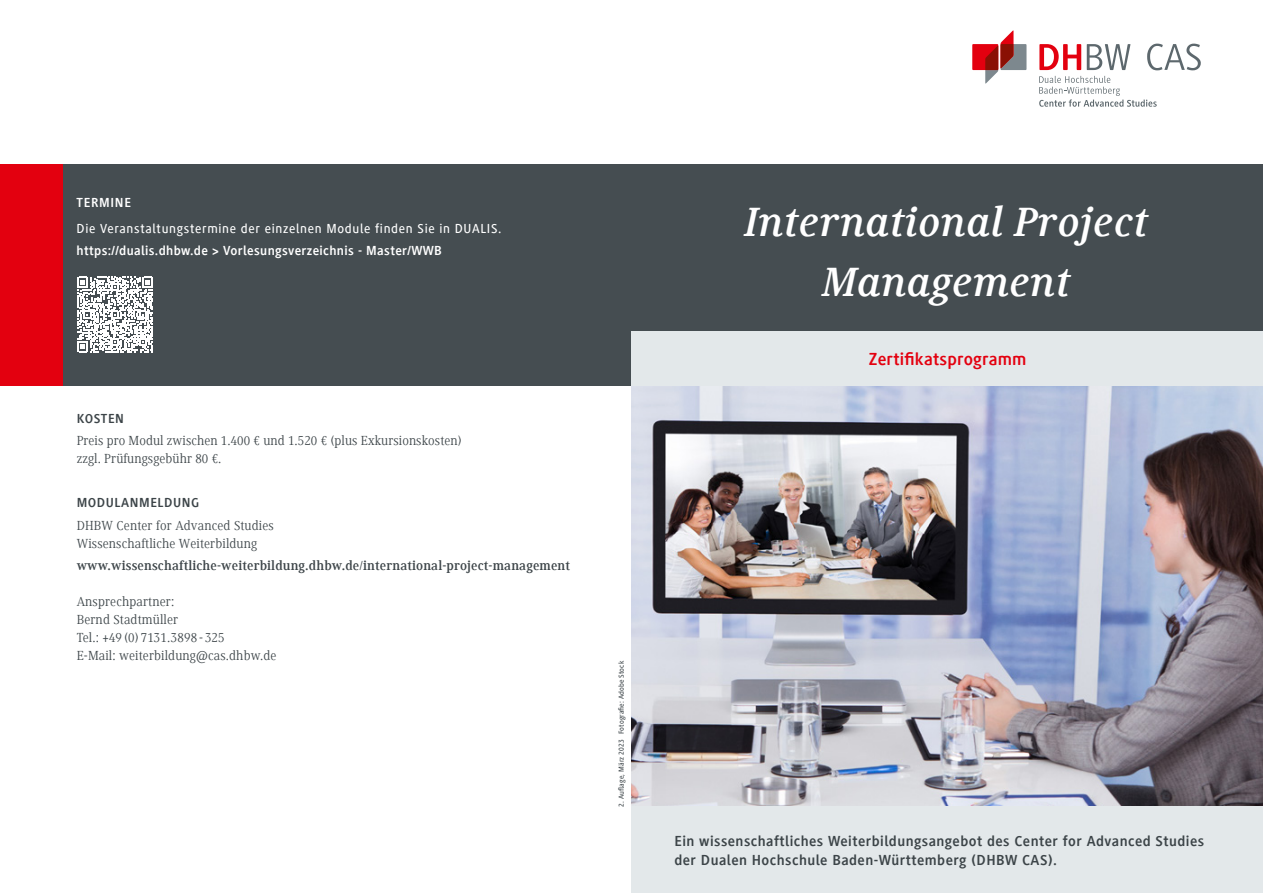
<style>
.page{position:relative;width:1263px;height:893px;background:#fff}
.page>*{position:absolute;margin:0;border:0;box-sizing:border-box;transform-origin:0 0}
.t1{font:italic 700 42px/60px "Generis Serif Com";letter-spacing:.01em;color:#fff;text-align:center}
.t2{font:700 18px "Generis Simple Com";letter-spacing:.01em;color:#e3000f}
.t3{font:700 15px/19.5px "Generis Sans Com";letter-spacing:.03em;color:#3c4448}
.t4{font:13.5px/18px "Generis Serif Com";letter-spacing:.01em;color:#3c4448}
.t5{font:700 13.5px "Generis Serif Com";letter-spacing:.01em;color:#3c4448}
.t6{font:500 13.5px "Generis Simple Com";letter-spacing:.05em;color:#fff}
.t7{font:700 13.5px "Generis Sans Com";letter-spacing:.025em;color:#fff}
.t8{font:700 13.5px "Generis Simple Com";letter-spacing:.04em;color:#3c4448}
.t9{font:700 13.5px "Generis Simple Com";letter-spacing:.05em;color:#fff}
.t10{font:500 7.5px "Generis Sans Com";letter-spacing:.01em;color:#3c4448}
.s1{font-family:"Generis Simple Com"}
</style>
<div class="page">
<img style="left:631px;top:386px;width:632px;height:420px">
<div style="left:63px;top:165px;width:1200px;height:221px;background:#454d51"></div>
<div style="left:631px;top:332px;width:632px;height:54px;background:#e3e8ea"></div>
<div style="left:972px;top:44px;width:26px;height:26px;background:#e3000f"></div>
<svg style="left:985px;top:30px;width:41px;height:54px"></svg>
<svg style="left:1039px;top:44px;width:42px;height:26px"></svg>
<svg style="left:1087px;top:44px;width:43px;height:26px"></svg>
<svg style="left:1147px;top:44px;width:54px;height:26px"></svg>
<svg style="left:1039px;top:76px;width:118px;height:31px"></svg>
<div style="left:631px;top:806px;width:632px;height:87px;background:#e3e8ea"></div>
<div style="left:0;top:165px;width:63px;height:221px;background:#e3000f"></div>
<svg style="left:77px;top:277px;width:76px;height:75px"></svg>
<p class="t9" style="left:77px;top:195px;width:56px">TERMINE</p>
<p class="t6" style="left:77px;top:221px;width:426px">Die Veranstaltungstermine der einzelnen Module finden Sie in DUALIS.</p>
<p class="t7" style="left:77px;top:243px;width:367px">https://dualis.dhbw.de &gt; Vorlesungsverzeichnis - Master/WWB</p>
<p class="t8" style="left:77px;top:411px;width:49px">KOSTEN</p>
<p class="t4" style="left:77px;top:432px;width:387px">Preis pro Modul zwischen 1.400 € und 1.520 € (plus Exkursionskosten) zzgl. Prüfungsgebühr 80 €.</p>
<p class="t8" style="left:77px;top:495px;width:124px">MODULANMELDUNG</p>
<p class="t4" style="left:77px;top:516px;width:199px">DHBW Center for Advanced Studies<br>Wissenschaftliche Weiterbildung</p>
<p class="t5" style="left:77px;top:558px;width:495px">www.wissenschaftliche-weiterbildung.dhbw.de/international-project-management</p>
<p class="t4" style="left:77px;top:592px;width:201px">Ansprechpartner:<br>Bernd Stadtmüller<br>Tel.: +49 (0) 7131.3898 - 325<br>E-Mail: weiterbildung@cas.dhbw.de</p>
<p class="t10" style="left:617px;top:806px;width:147px;rotate:-90deg"><span class="s1">2. Auflage, März 2023</span> Fotografie: Adobe Stock</p>
<h1 class="t1" style="left:745px;top:192px;width:405px">International Project<br>Management</h1>
<h2 class="t2" style="left:869px;top:350px;width:159px">Zertifikatsprogramm</h2>
<p class="t3" style="left:674px;top:831px;width:531px">Ein wissenschaftliches Weiterbildungsangebot des Center for Advanced Studies der Dualen Hochschule Baden-Württemberg (DHBW CAS).</p>
</div>
